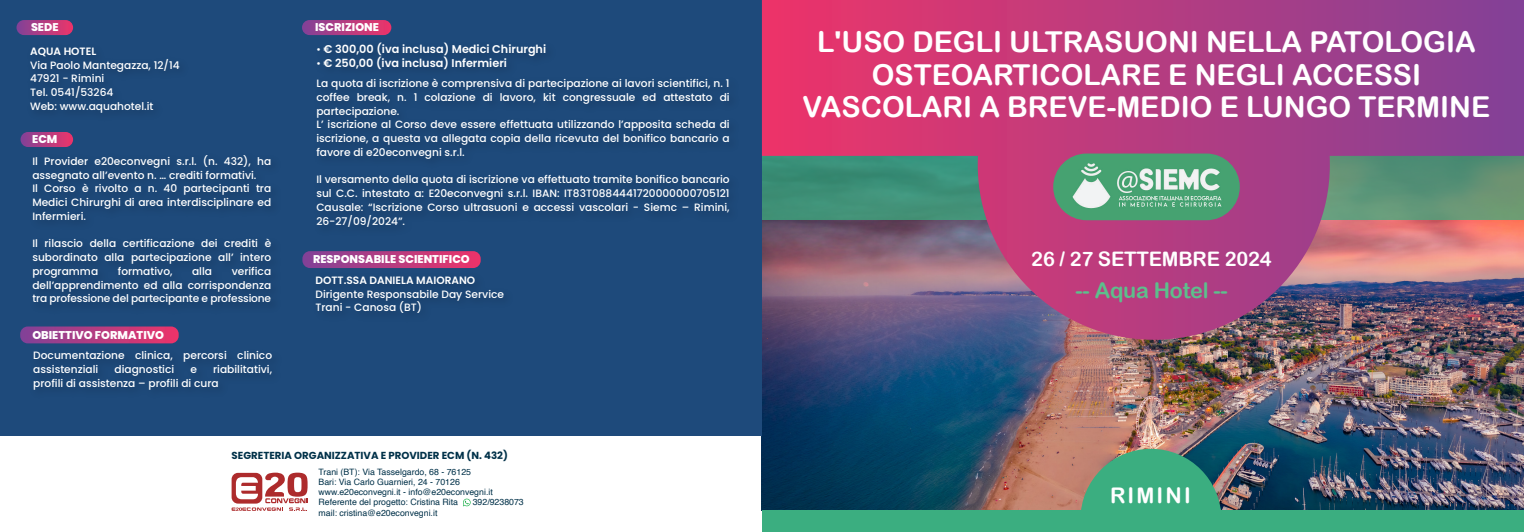
<style>
.page{position:relative;width:1524px;height:532px;background:#fff}
.page>*{position:absolute;margin:0;border:0;box-sizing:border-box;transform-origin:0 0}
.t1{font:28.75px/32.5px "Arial Rounded MT Bold";color:#fff;text-align:center}
.t2{font:21.5px "Arial Rounded MT Bold";letter-spacing:-.01em;color:#5dbf8c}
.t3{font:21.5px "Arial Rounded MT Bold";letter-spacing:.1em;color:#fff}
.t4{font:20px "Arial Rounded MT Bold";letter-spacing:-.01em;color:#fff}
.t5{font:600 11.25px "Poppins";color:#fff}
.t6{font:800 11.25px "Poppins";color:#fff}
.t7{font:500 10.62px/13.8px "Poppins";color:#fff}
.t8{font:600 10.62px "Poppins";color:#fff}
.t9{font:700 10.25px "Poppins";color:#003149}
.t10{font:8.75px/10px "Helvetica";color:#003149}
.s1{font-weight:400;font-size:10.62px}
</style>
<div class="page">
<img style="left:762px;top:339px;width:762px;height:171px">
<div style="left:0;top:0;width:762px;height:436px;background:#1e4a7b"></div>
<svg style="left:232px;top:472px;width:76px;height:38px"></svg>
<svg style="left:463px;top:498px;width:8px;height:8px"></svg>
<img style="left:762px;top:0;width:762px;height:339px">
<img style="left:1053px;top:153px;width:186px;height:67px;border-radius:33px">
<div style="left:762px;top:510px;width:762px;height:21px;background:#3bae80"></div>
<svg style="left:16px;top:20px;width:57px;height:15px"></svg>
<svg style="left:302px;top:20px;width:89px;height:15px"></svg>
<svg style="left:21px;top:132px;width:52px;height:15px"></svg>
<img style="left:26px;top:343px;width:147px;height:33px">
<svg style="left:20px;top:326px;width:159px;height:17px"></svg>
<svg style="left:302px;top:251px;width:179px;height:17px"></svg>
<svg style="left:1080px;top:448px;width:141px;height:62px"></svg>
<p class="t6" style="left:31px;top:21px;width:29px">SEDE</p>
<p class="t6" style="left:315px;top:21px;width:65px">ISCRIZIONE</p>
<p class="t8" style="left:30px;top:45px;width:68px">AQUA HOTEL</p>
<p class="t7" style="left:30px;top:58px;width:151px">Via Paolo Mantegazza, 12/14<br>47921 - Rimini<br>Tel. 0541/53264<br>Web: www.aquahotel.it</p>
<p class="t6" style="left:32px;top:133px;width:27px">ECM</p>
<p class="t7" style="left:32px;top:154px;width:240px">Il Provider e20econvegni s.r.l. (n. 432), ha assegnato all’evento n. … crediti formativi.<br>Il Corso è rivolto a n. 40 partecipanti tra Medici Chirurghi di area interdisciplinare ed Infermieri.</p>
<p class="t7" style="left:32px;top:237px;width:240px;text-align:justify">Il rilascio della certificazione dei crediti è subordinato alla partecipazione all’ intero programma</p>
<p class="t7" style="left:32px;top:264px;width:240px;text-align:justify;text-indent:199px">verifica dell’apprendimento ed alla corrispondenza tra professione del partecipante e professione</p>
<p class="t7" style="left:118px;top:264px;width:56px">formativo,</p>
<p class="t7" style="left:192px;top:264px;width:22px">alla</p>
<p class="t6" style="left:32px;top:328px;width:133px">OBIETTIVO FORMATIVO</p>
<p class="t7" style="left:33px;top:348px;width:240px">Documentazione clinica, percorsi clinico assistenziali</p>
<p class="t7" style="left:33px;top:362px;width:240px;text-indent:180px">riabilitativi, profili di assistenza – profili di cura</p>
<p class="t7" style="left:115px;top:362px;width:61px">diagnostici</p>
<p class="t7" style="left:190px;top:362px;width:8px">e</p>
<p class="t5" style="left:316px;top:43px;width:231px"><span class="s1">•</span> € 300,00 (iva inclusa) Medici Chirurghi</p>
<p class="t5" style="left:316px;top:57px;width:192px"><span class="s1">•</span> € 250,00 (iva inclusa) Infermieri</p>
<p class="t7" style="left:316px;top:76px;width:415px">La quota di iscrizione è comprensiva di partecipazione ai lavori scientifici, n. 1 coffee break, n. 1 colazione di lavoro, kit congressuale ed attestato di partecipazione.<br>L’ iscrizione al Corso deve essere effettuata utilizzando l’apposita scheda di iscrizione, a questa va allegata copia della ricevuta del bonifico bancario a favore di e20econvegni s.r.l.</p>
<p class="t7" style="left:316px;top:173px;width:415px;text-align:justify">Il versamento della quota di iscrizione va effettuato tramite bonifico bancario sul C.C. intestato a: E20econvegni s.r.l. IBAN: IT83T0884441720000000705121<br>Causale: “Iscrizione Corso ultrasuoni e accessi vascolari - Siemc – Rimini, 26-27/09/2024”.</p>
<p class="t6" style="left:313px;top:252px;width:158px">RESPONSABILE SCIENTIFICO</p>
<p class="t8" style="left:315px;top:274px;width:161px">DOTT.SSA DANIELA MAIORANO</p>
<p class="t7" style="left:315px;top:287px;width:190px">Dirigente Responsabile Day Service<br>Trani - Canosa (BT)</p>
<p class="t9" style="left:232px;top:449px;width:278px">SEGRETERIA ORGANIZZATIVA E PROVIDER ECM (N. 432)</p>
<p class="t10" style="left:318px;top:467px;width:176px">Trani (BT): Via Tasselgardo, 68 - 76125<br>Bari: Via Carlo Guarnieri, 24 - 70126 www.e20econvegni.it - info@e20econvegni.it Referente del progetto: Cristina Rita</p>
<p class="t10" style="left:473px;top:497px;width:53px">392/9238073</p>
<p class="t10" style="left:319px;top:507px;width:120px">mail: cristina@e20econvegni.it</p>
<h1 class="t1" style="left:802px;top:26px;width:689px">L'USO DEGLI ULTRASUONI NELLA PATOLOGIA<br>OSTEOARTICOLARE E NEGLI ACCESSI<br>VASCOLARI A BREVE-MEDIO E LUNGO TERMINE</h1>
<h3 class="t4" style="left:1031px;top:247px;width:242px">26 / 27 SETTEMBRE 2024</h3>
<h2 class="t2" style="left:1075px;top:278px;width:153px">-- Aqua Hotel --</h2>
<h2 class="t3" style="left:1110px;top:482px;width:82px">RIMINI</h2>
</div>
